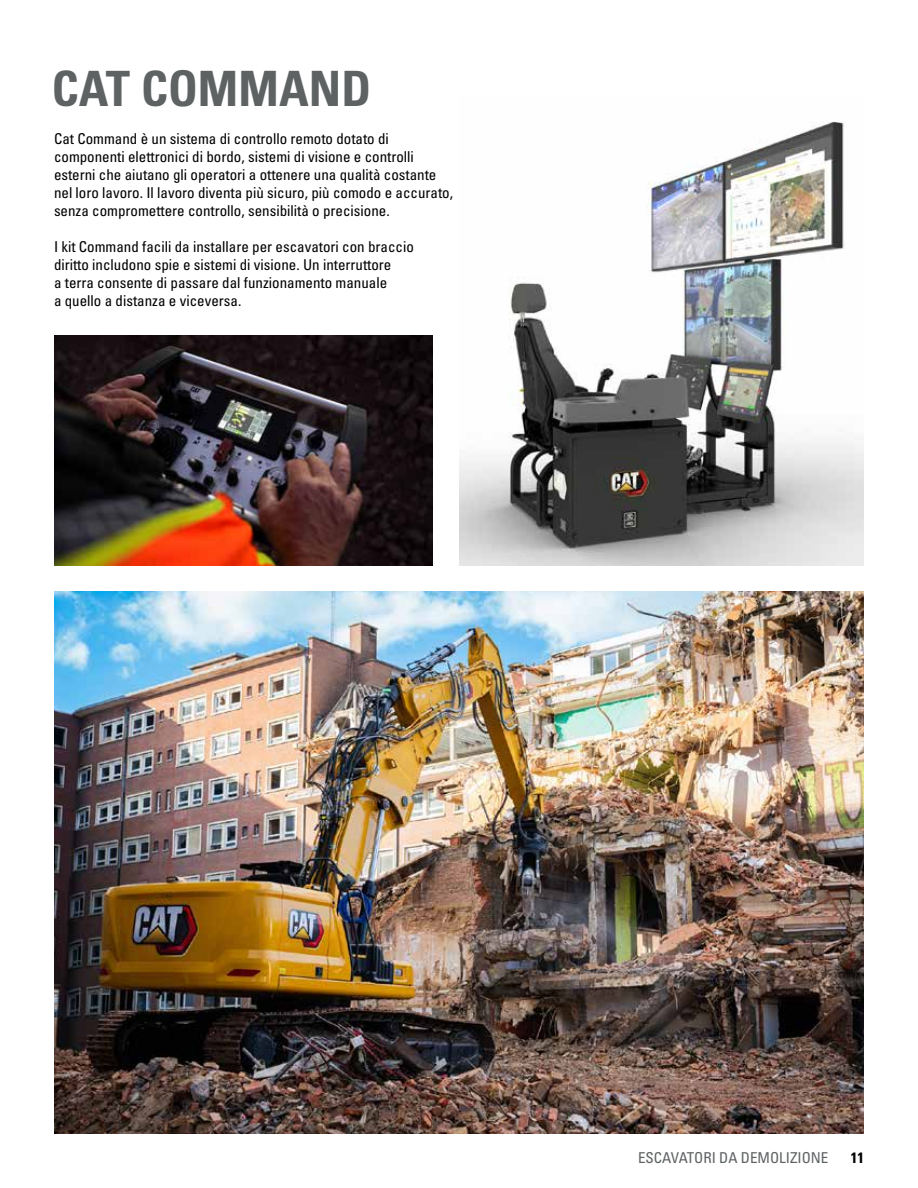
<style>
.page{position:relative;width:918px;height:1188px;background:#fff}
.page>*{position:absolute;margin:0;border:0;box-sizing:border-box;transform-origin:0 0}
.t1{font:48.75px "Univers LTCYR 67 Bold Cond";color:#5e6263}
.t2{font:condensed 15px/18px "Univers LTCYR 57";color:#000}
.t3{font:condensed 15px "Univers LTCYR 57";color:#5e6263}
.t4{font:15px "Univers LTCYR 67 Bold Cond";color:#000}
</style>
<div class="page">
<img style="left:54px;top:591px;width:810px;height:543px">
<img style="left:54px;top:336px;width:379px;height:229px">
<img style="left:459px;top:121px;width:405px;height:444px">
<h1 class="t1" style="left:52px;top:59px;width:321px">CAT COMMAND</h1>
<p class="t2" style="left:54px;top:129px;width:401px">Cat Command è un sistema di controllo remoto dotato di componenti elettronici di bordo, sistemi di visione e controlli esterni che aiutano gli operatori a ottenere una qualità costante nel loro lavoro. Il lavoro diventa più sicuro, più comodo e accurato, senza compromettere controllo, sensibilità o precisione.</p>
<p class="t2" style="left:54px;top:237px;width:361px">I kit Command facili da installare per escavatori con braccio diritto includono spie e sistemi di visione. Un interruttore<br>a terra consente di passare dal funzionamento manuale<br>a quello a distanza e viceversa.</p>
<p class="t3" style="left:638px;top:1148px;width:192px">ESCAVATORI DA DEMOLIZIONE</p>
<p class="t4" style="left:851px;top:1148px;width:15px">11</p>
</div>
